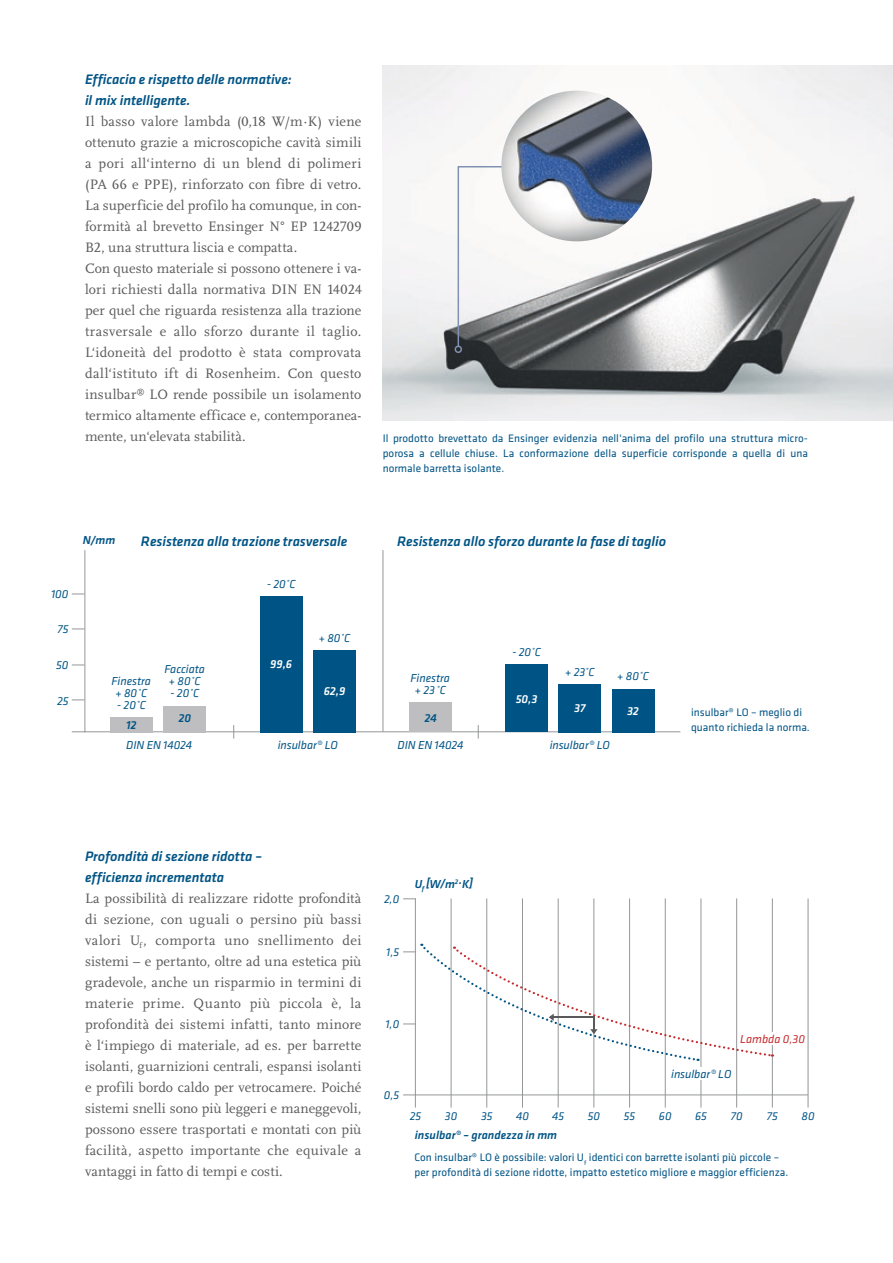
<style>
.page{position:relative;width:893px;height:1263px;background:#fff}
.page>*{position:absolute;margin:0;border:0;box-sizing:border-box;transform-origin:0 0}
._9_5_S_Fliesstext{font:14.25px/21px "Scala Pro";letter-spacing:.01em;color:#59595b;text-align:justify}
._9_5_K_ZW_Überschrif{font:italic 500 14.25px "Klavika";letter-spacing:-.005em;color:#005485}
._9_5_S_Fliesstext-2{font:italic 500 14.25px "Klavika";color:#005485}
._9_5_K_ZW_Überschrif-2{font:italic 12px/12px "Klavika";letter-spacing:-.005em;color:#005485;text-align:center}
._9_5_K_ZW_Überschrif-3{font:italic 500 12px "Klavika";color:#005485}
._9_5_K_ZW_Überschrif-4{font:italic 500 12px "Klavika";letter-spacing:-.005em;color:#fff}
._9_5_K_ZW_Überschrif-5{font:italic 12px "Klavika";color:#c52b2d}
._9_5_K_ZW_Überschrif-6{font:italic 11.85px "Klavika";color:#005485}
._7_5_K_Bildunterschr{font:11.25px/15px "Klavika";letter-spacing:.005em;color:#005485}
</style>
<div class="page">
<svg style="left:84px;top:550px;width:597px;height:182px"></svg>
<svg style="left:72px;top:594px;width:13px;height:1px"></svg>
<svg style="left:72px;top:731px;width:13px;height:1px"></svg>
<svg style="left:233px;top:725px;width:1px;height:13px"></svg>
<svg style="left:478px;top:725px;width:1px;height:13px"></svg>
<hr style="left:383px;top:550px;width:1px;height:182px;background:#949698">
<svg style="left:72px;top:699px;width:13px;height:1px"></svg>
<svg style="left:72px;top:665px;width:13px;height:1px"></svg>
<svg style="left:72px;top:628px;width:13px;height:1px"></svg>
<div style="left:110px;top:717px;width:43px;height:15px;background:#bebec0"></div>
<div style="left:163px;top:706px;width:43px;height:26px;background:#bebec0"></div>
<div style="left:409px;top:702px;width:43px;height:30px;background:#bebec0"></div>
<div style="left:313px;top:650px;width:43px;height:82px;background:#005485"></div>
<div style="left:260px;top:596px;width:43px;height:136px;background:#005485"></div>
<div style="left:505px;top:665px;width:43px;height:67px;background:#005485"></div>
<div style="left:559px;top:684px;width:42px;height:48px;background:#005485"></div>
<div style="left:612px;top:689px;width:42px;height:43px;background:#005485"></div>
<hr style="left:415px;top:1094px;width:393px;height:1px;background:#949698">
<svg style="left:403px;top:898px;width:12px;height:1px"></svg>
<svg style="left:403px;top:1094px;width:12px;height:1px"></svg>
<hr style="left:451px;top:898px;width:1px;height:209px;background:#949698">
<hr style="left:415px;top:898px;width:1px;height:209px;background:#949698">
<hr style="left:486px;top:898px;width:1px;height:209px;background:#949698">
<hr style="left:522px;top:898px;width:1px;height:209px;background:#949698">
<hr style="left:558px;top:898px;width:1px;height:209px;background:#949698">
<hr style="left:593px;top:898px;width:1px;height:209px;background:#949698">
<hr style="left:629px;top:898px;width:1px;height:209px;background:#949698">
<hr style="left:665px;top:898px;width:1px;height:209px;background:#949698">
<hr style="left:701px;top:898px;width:1px;height:209px;background:#949698">
<hr style="left:736px;top:898px;width:1px;height:209px;background:#949698">
<hr style="left:772px;top:898px;width:1px;height:209px;background:#949698">
<hr style="left:808px;top:898px;width:1px;height:209px;background:#949698">
<div style="left:668px;top:1067px;width:67px;height:12px;background:#fff"></div>
<img style="left:383px;top:65px;width:510px;height:355px">
<svg style="left:457px;top:165px;width:158px;height:183px"></svg>
<div style="left:455px;top:346px;width:7px;height:7px;border:1px solid #8091b3;border-radius:50%"></div>
<img style="left:501px;top:91px;width:151px;height:150px;border-radius:75px">
<svg style="left:403px;top:944px;width:370px;height:118px"></svg>
<p class="_9_5_S_Fliesstext-2" style="left:85px;top:70px;width:208px">Efficacia e rispetto delle normative:</p>
<p class="_9_5_S_Fliesstext-2" style="left:85px;top:91px;width:107px">il mix intelligente.</p>
<p class="_9_5_S_Fliesstext" style="left:85px;top:111px;width:278px">Il basso valore lambda (0,18 W/m·K) viene ottenuto grazie a microscopiche cavità simili a pori all‘interno di un blend di polimeri (PA 66 e PPE), rinforzato con fibre di vetro.<br>La superficie del profilo ha comunque, in con&shy;formità al brevetto Ensinger N° EP 1242709<br>B2, una struttura liscia e compatta.</p>
<p class="_9_5_S_Fliesstext" style="left:85px;top:258px;width:278px">Con questo materiale si possono ottenere i va&shy;lori richiesti dalla normativa DIN EN 14024 per quel che riguarda resistenza alla trazione trasversale e allo sforzo durante il taglio.<br>L‘idoneità del prodotto è stata comprovata dall‘istituto ift di Rosenheim. Con questo insulbar<sup>®</sup> LO rende possibile un isolamento termico altamente efficace e, contemporanea&shy;mente, un‘elevata stabilità.</p>
<p class="_7_5_K_Bildunterschr" style="left:383px;top:431px;width:427px;text-align:justify">Il prodotto brevettato da Ensinger evidenzia nell‘anima del profilo una struttura micro&shy;porosa a cellule chiuse. La conformazione della superficie corrisponde a quella di una normale barretta isolante.</p>
<p class="_9_5_K_ZW_Überschrif-2" style="left:51px;top:587px;width:19px">100</p>
<p class="_9_5_K_ZW_Überschrif-2" style="left:58px;top:623px;width:13px">75</p>
<p class="_9_5_K_ZW_Überschrif-2" style="left:56px;top:659px;width:14px">50</p>
<p class="_9_5_K_ZW_Überschrif-2" style="left:57px;top:694px;width:13px">25</p>
<p class="_9_5_K_ZW_Überschrif-3" style="left:83px;top:532px;width:34px">N/mm</p>
<p class="_9_5_K_ZW_Überschrif" style="left:141px;top:532px;width:208px">Resistenza alla trazione trasversale</p>
<p class="_9_5_K_ZW_Überschrif" style="left:397px;top:532px;width:270px">Resistenza allo sforzo durante la fase di taglio</p>
<p class="_9_5_K_ZW_Überschrif-2" style="left:267px;top:577px;width:31px">- 20 ˚C</p>
<p class="_9_5_K_ZW_Überschrif-2" style="left:112px;top:674px;width:41px">Finestra + 80 ˚C</p>
<p class="_9_5_K_ZW_Überschrif-2" style="left:117px;top:698px;width:31px">- 20 ˚C</p>
<p class="_9_5_K_ZW_Überschrif-3" style="left:126px;top:717px;width:12px">12</p>
<p class="_9_5_K_ZW_Überschrif-2" style="left:319px;top:631px;width:33px">+ 80 ˚C</p>
<p class="_9_5_K_ZW_Überschrif-4" style="left:270px;top:656px;width:23px">99,6</p>
<p class="_9_5_K_ZW_Überschrif-2" style="left:164px;top:663px;width:42px">Facciata + 80 ˚C</p>
<p class="_9_5_K_ZW_Überschrif-2" style="left:170px;top:687px;width:31px">- 20 ˚C</p>
<p class="_9_5_K_ZW_Überschrif-3" style="left:178px;top:710px;width:14px">20</p>
<p class="_9_5_K_ZW_Überschrif-3" style="left:424px;top:710px;width:14px">24</p>
<p class="_9_5_K_ZW_Überschrif-2" style="left:411px;top:672px;width:41px">Finestra + 23 ˚C</p>
<p class="_9_5_K_ZW_Überschrif-4" style="left:324px;top:683px;width:23px">62,9</p>
<p class="_9_5_K_ZW_Überschrif-2" style="left:512px;top:646px;width:31px">- 20 ˚C</p>
<p class="_9_5_K_ZW_Überschrif-4" style="left:516px;top:690px;width:23px">50,3</p>
<p class="_9_5_K_ZW_Überschrif-2" style="left:565px;top:665px;width:31px">+ 23˚C</p>
<p class="_9_5_K_ZW_Überschrif-2" style="left:617px;top:670px;width:33px">+ 80 ˚C</p>
<p class="_9_5_K_ZW_Überschrif-4" style="left:574px;top:700px;width:13px">37</p>
<p class="_9_5_K_ZW_Überschrif-4" style="left:627px;top:703px;width:13px">32</p>
<p class="_9_5_K_ZW_Überschrif-2" style="left:126px;top:738px;width:67px">DIN EN 14024</p>
<p class="_9_5_K_ZW_Überschrif-2" style="left:278px;top:738px;width:62px">insulbar® LO</p>
<p class="_9_5_K_ZW_Überschrif-2" style="left:397px;top:738px;width:67px">DIN EN 14024</p>
<p class="_9_5_K_ZW_Überschrif-2" style="left:550px;top:738px;width:62px">insulbar® LO</p>
<p class="_7_5_K_Bildunterschr" style="left:691px;top:705px;width:120px">insulbar® LO – meglio di quanto richieda la norma.</p>
<p class="_9_5_K_ZW_Überschrif" style="left:85px;top:847px;width:179px">Profondità di sezione ridotta –</p>
<p class="_9_5_K_ZW_Überschrif" style="left:85px;top:868px;width:141px">efficienza incrementata</p>
<p class="_9_5_S_Fliesstext" style="left:85px;top:888px;width:278px">La possibilità di realizzare ridotte profondità di sezione, con uguali o persino più bassi valori U<sub>f</sub>, comporta uno snellimento dei sistemi – e pertanto, oltre ad una estetica più gradevole, anche un risparmio in termini di materie prime. Quanto più piccola è, la profondità dei sistemi infatti, tanto minore è l‘impiego di materiale, ad es. per barrette isolanti, guarnizioni centrali, espansi isolanti e profili bordo caldo per vetrocamere. Poiché sistemi snelli sono più leggeri e maneggevoli, possono essere trasportati e montati con più facilità, aspetto importante che equivale a vantaggi in fatto di tempi e costi.</p>
<p class="_9_5_K_ZW_Überschrif-6" style="left:384px;top:892px;width:17px">2,0</p>
<p class="_9_5_K_ZW_Überschrif-3" style="left:415px;top:875px;width:60px">U<sub>f</sub> [W/m<sup>2</sup>.K]</p>
<p class="_9_5_K_ZW_Überschrif-6" style="left:386px;top:944px;width:15px">1,5</p>
<p class="_9_5_K_ZW_Überschrif-6" style="left:385px;top:1017px;width:15px">1,0</p>
<p class="_9_5_K_ZW_Überschrif-6" style="left:384px;top:1087px;width:17px">0,5</p>
<p class="_9_5_K_ZW_Überschrif-5" style="left:740px;top:1031px;width:66px">Lambda 0,30</p>
<p class="_9_5_K_ZW_Überschrif-2" style="left:671px;top:1068px;width:62px">insulbar® LO</p>
<p class="_9_5_K_ZW_Überschrif-6" style="left:410px;top:1108px;width:13px">25</p>
<p class="_9_5_K_ZW_Überschrif-6" style="left:445px;top:1108px;width:14px">30</p>
<p class="_9_5_K_ZW_Überschrif-6" style="left:481px;top:1108px;width:13px">35</p>
<p class="_9_5_K_ZW_Überschrif-6" style="left:516px;top:1108px;width:14px">40</p>
<p class="_9_5_K_ZW_Überschrif-6" style="left:552px;top:1108px;width:13px">45</p>
<p class="_9_5_K_ZW_Überschrif-6" style="left:588px;top:1108px;width:14px">50</p>
<p class="_9_5_K_ZW_Überschrif-6" style="left:624px;top:1108px;width:13px">55</p>
<p class="_9_5_K_ZW_Überschrif-6" style="left:659px;top:1108px;width:14px">60</p>
<p class="_9_5_K_ZW_Überschrif-6" style="left:695px;top:1108px;width:13px">65</p>
<p class="_9_5_K_ZW_Überschrif-6" style="left:731px;top:1108px;width:13px">70</p>
<p class="_9_5_K_ZW_Überschrif-6" style="left:767px;top:1108px;width:12px">75</p>
<p class="_9_5_K_ZW_Überschrif-6" style="left:801px;top:1108px;width:15px">80</p>
<p class="_9_5_K_ZW_Überschrif-3" style="left:415px;top:1127px;width:144px">insulbar® – grandezza in mm</p>
<p class="_7_5_K_Bildunterschr" style="left:415px;top:1149px;width:375px">Con insulbar® LO è possibile: valori U<sub>f</sub> identici con barrette isolanti più piccole – per profondità di sezione ridotte, impatto estetico migliore e maggior efficienza.</p>
</div>
